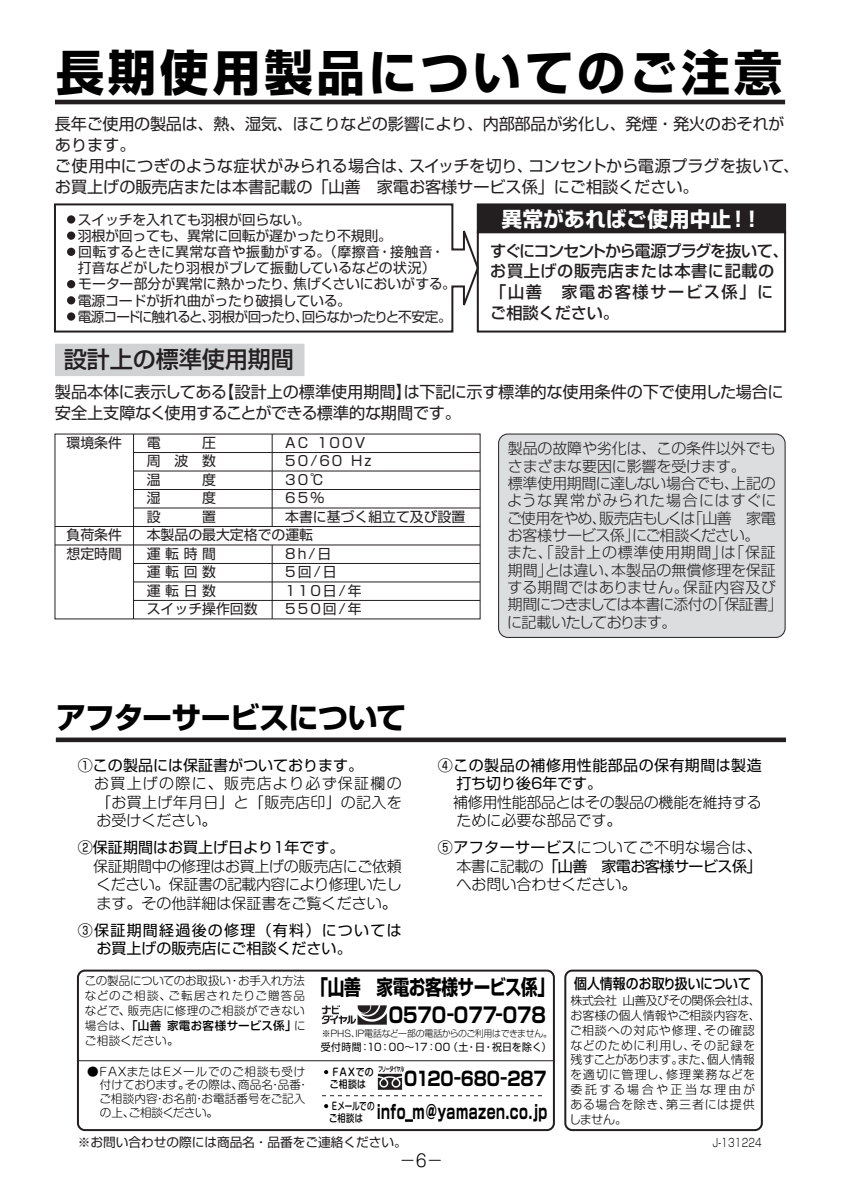
<style>
.page{position:relative;width:842px;height:1191px;background:#fff}
.page>*{position:absolute;margin:0;border:0;box-sizing:border-box;transform-origin:0 0}
.t1{font:700 48.6px "Shin Go Pro";letter-spacing:.075em;color:#000}
.t2{font:700 30px "Shin Go Pro";letter-spacing:-.025em;color:#000}
.t3{font:500 23.2px "Shin Go Pro";letter-spacing:-.005em;color:#231f20}
.t4{font:700 21px "Shin Go Pro";letter-spacing:-.005em;color:#000;scale:.85 1}
.t5{font:700 20.8px "Shin Go Pro";letter-spacing:-.025em;color:#000;scale:.8 1}
.t6{font:700 20.8px "Shin Go Pro";color:#fff}
.t7{font:700 19.4px "Shin Go Pro";letter-spacing:-.015em;color:#000;scale:.83 1}
.t8{font:700 19px "Shin Go Pro";letter-spacing:.04em;color:#000;scale:.68 1}
.t9{font:300 17px "Shin M Go Pro";color:#000}
.t10{font:16.2px/20.8px "Shin Go Pro";letter-spacing:-.005em;color:#231f20}
.t11{font:500 16.2px/20.8px "Shin Go Pro";letter-spacing:.035em;color:#231f20}
.t12{font:300 15px/17.4px "Shin Go Pro";letter-spacing:-.01em;color:#231f20}
.t13{font:300 15px/18.4px "Shin M Go Pro";letter-spacing:-.02em;color:#000}
.t14{font:300 15px/18.4px "Shin M Go Pro";color:#000;text-align:justify}
.t15{font:15px/18.4px "Shin Go Pro";letter-spacing:.04em;color:#000}
.t16{font:300 15px "Shin M Go Pro";letter-spacing:.08em;color:#000}
.t17{font:300 15px "Shin M Go Pro";letter-spacing:.02em;color:#000}
.t18{font:15px "Shin Go Pro";color:#000}
.t19{font:500 14.4px "Shin Go Pro";color:#000;scale:.9 1}
.t20{font:13.8px/18.4px "Shin Go Pro";letter-spacing:-.005em;color:#231f20}
.t21{font:13.8px "Shin Go Pro";letter-spacing:-.085em;color:#231f20}
.t22{font:13.8px/18.4px "Shin Go Pro";letter-spacing:.15em;color:#231f20}
.t23{font:12.8px "Shin Go Pro";letter-spacing:-.005em;color:#231f20}
.t24{font:300 12px/14.8px "Shin Go Pro";letter-spacing:.04em;color:#000}
.t25{font:300 11.6px/15px "Shin M Go Pro";letter-spacing:.015em;color:#000;text-align:justify}
.t26{font:300 11.6px "Shin Go Pro";letter-spacing:.025em;color:#000;scale:.75 1}
.t27{font:10.4px "Shin Go Pro";letter-spacing:.035em;color:#000;scale:.95 1}
.t28{font:500 10.4px/11.6px "Shin M Go Pro";letter-spacing:.015em;color:#000}
.t29{font:300 9.2px "Shin Go Pro";letter-spacing:-.025em;color:#000;scale:.96 1}
.s1{font-family:"Shin Go Pro";font-weight:400}
.s2{font-family:"Shin Go Pro";font-weight:500}
</style>
<div class="page">
<svg style="left:76px;top:969px;width:479px;height:161px"></svg>
<svg style="left:564px;top:969px;width:199px;height:161px"></svg>
<svg style="left:322px;top:1005px;width:65px;height:19px"></svg>
<svg style="left:77px;top:1059px;width:478px;height:37px"></svg>
<hr style="left:55px;top:100px;width:730px;height:4px;background:#231f20">
<div style="left:56px;top:737px;width:730px;height:5px;background:#231f20"></div>
<svg style="left:54px;top:203px;width:423px;height:128px"></svg>
<div style="left:478px;top:204px;width:307px;height:28px;background:#231f20"></div>
<div style="left:477px;top:203px;width:309px;height:30px;border:2px solid #231f20"></div>
<div style="left:477px;top:231px;width:309px;height:101px;border:2px solid #231f20"></div>
<div style="left:498px;top:433px;width:288px;height:204px;background:#dcdddf"></div>
<svg style="left:54px;top:433px;width:427px;height:187px"></svg>
<div style="left:55px;top:344px;width:249px;height:32px;background:#d1d2d4"></div>
<p class="t1" style="left:56px;top:34px;width:728px">長期使用製品についてのご注意</p>
<p class="t10" style="left:55px;top:112px;width:746px">長年ご使用の製品は、熱、湿気、ほこりなどの影響により、内部部品が劣化し、発煙・発火のおそれがあります。<br>ご使用中につぎのような症状がみられる場合は、スイッチを切り、コンセントから電源プラグを抜いて、お買上げの販売店または本書記載の「山善　家電お客様サービス係」にご相談ください。</p>
<p class="t20" style="left:64px;top:209px;width:247px">●スイッチを入れても羽根が回らない。</p>
<p class="t20" style="left:64px;top:225px;width:329px">●羽根が回っても、異常に回転が遅かったり不規則。</p>
<p class="t20" style="left:64px;top:242px;width:382px;line-height:16.2px">●回転するときに異常な音や振動がする。（摩擦音・接触音・　打音などがしたり羽根がブレて振動しているなどの状況）</p>
<p class="t20" style="left:64px;top:273px;width:393px">●モーター部分が異常に熱かったり、焦げくさいにおいがする。</p>
<p class="t20" style="left:64px;top:289px;width:288px">●電源コードが折れ曲がったり破損している。</p>
<p class="t21" style="left:64px;top:305px;width:389px">●電源コードに触れると、羽根が回ったり、回らなかったりと不安定。</p>
<p class="t3" style="left:64px;top:340px;width:231px">設計上の標準使用期間</p>
<p class="t6" style="left:501px;top:202px;width:262px">異常があればご使用中止！！</p>
<p class="t11" style="left:490px;top:238px;width:300px">すぐにコンセントから電源プラグを抜いて、お買上げの販売店または本書に記載の「山善　家電お客様サービス係」にご相談ください。</p>
<p class="t10" style="left:55px;top:379px;width:730px">製品本体に表示してある【設計上の標準使用期間】は下記に示す標準的な使用条件の下で使用した場合に安全上支障なく使用することができる標準的な期間です。</p>
<p class="t20" style="left:67px;top:431px;width:57px">環境条件</p>
<p class="t20" style="left:67px;top:524px;width:57px">負荷条件想定時間</p>
<p class="t20" style="left:147px;top:431px;width:71px;text-align:justify">電　　　圧周　波　数温　　　度湿　　　度</p>
<p class="t20" style="left:147px;top:524px;width:168px">本製品の最大定格での運転運転時間<br>運転回数<br>運転日数<br>スイッチ操作回数</p>
<p class="t20" style="left:285px;top:431px;width:182px">AC 100V<br>50/60 Hz<br>30℃<br>65％<br>本書に基づく組立て及び設置</p>
<p class="t22" style="left:285px;top:542px;width:78px">8h/日<br>5回/日<br>110日/年<br>550回/年</p>
<p class="t2" style="left:56px;top:694px;width:352px">アフターサービスについて</p>
<p class="t12" style="left:507px;top:438px;width:277px">製品の故障や劣化は、この条件以外でもさまざまな要因に影響を受けます。<br>標準使用期間に達しない場合でも、上記のような異常がみられた場合にはすぐにご使用をやめ、販売店もしくは「山善　家電お客様サービス係」にご相談ください。<br>また、「設計上の標準使用期間」は「保証期間」とは違い、本製品の無償修理を保証する期間ではありません。保証内容及び期間につきましては本書に添付の「保証書」に記載いたしております。</p>
<p class="t18" style="left:78px;top:753px;width:287px">①この製品には保証書がついております。</p>
<p class="t16" style="left:78px;top:771px;width:325px">　お買上げの際に、販売店より必ず保証欄の</p>
<p class="t17" style="left:96px;top:790px;width:307px">「お買上げ年月日」と「販売店印」の記入を</p>
<p class="t14" style="left:96px;top:809px;width:122px">お受けください。</p>
<p class="t13" style="left:93px;top:836px;width:310px;text-indent:-15px"><span class="s1">②保証期間はお買上げ日より1年です。<br></span>保証期間中の修理はお買上げの販売店にご依頼ください。保証書の記載内容により修理いたします。その他詳細は保証書をご覧ください。</p>
<p class="t15" style="left:96px;top:919px;width:307px;text-indent:-18px">③保証期間経過後の修理（有料）についてはお買上げの販売店にご相談ください。</p>
<p class="t13" style="left:453px;top:754px;width:310px;text-indent:-15px"><span class="s1">④この製品の補修用性能部品の保有期間は製造打ち切り後6年です。<br></span>補修用性能部品とはその製品の機能を維持するために必要な部品です。</p>
<p class="t14" style="left:456px;top:836px;width:307px;text-indent:-18px"><span class="s1">⑤アフターサービス</span>についてご不明な場合は、本書に記載の<span class="s1">「山善　家電お客様サービス係」</span>へお問い合わせください。</p>
<p class="t25" style="left:85px;top:972px;width:222px">この製品についてのお取扱い・お手入れ方法などのご相談、ご転居されたりご贈答品などで、販売店に修理のご相談ができない場合は、<span class="s2">「山善家電お客様サービス係」</span>にご相談ください。</p>
<p class="t25" style="left:100px;top:1062px;width:211px;line-height:13.8px;text-align:left;text-indent:-12px">●FAXまたはEメールでのご相談も受け付けております。その際は、商品名・品番・ご相談内容・お名前・お電話番号をご記入の上、ご相談ください。</p>
<p class="t5" style="left:312px;top:970px;width:305px">「山善　家電お客様サービス係」</p>
<p class="t4" style="left:389px;top:998px;width:187px">0570－077－078</p>
<p class="t29" style="left:322px;top:1025px;width:241px">※PHS、IP電話など一部の電話からのご利用はできません。</p>
<p class="t27" style="left:321px;top:1038px;width:244px">受付時間：10：00～17：00（土・日・祝日を除く）</p>
<p class="t28" style="left:321px;top:1065px;width:54px">●ＦＡＸでの　ご相談は</p>
<p class="t7" style="left:404px;top:1063px;width:173px">0120－680－287</p>
<p class="t28" style="left:321px;top:1099px;width:55px">●Eメールでの　ご相談は</p>
<p class="t8" style="left:377px;top:1096px;width:252px">info_m@yamazen.co.jp</p>
<p class="t23" style="left:78px;top:1131px;width:330px">※お問い合わせの際には商品名・品番をご連絡ください。</p>
<p class="t9" style="left:399px;top:1146px;width:46px">－6－</p>
<p class="t19" style="left:574px;top:971px;width:198px">個人情報のお取り扱いについて</p>
<p class="t24" style="left:569px;top:991px;width:193px">株式会社山善及びその関係会社は、お客様の個人情報やご相談内容を、ご相談への対応や修理、その確認などのために利用し、その記録を残すことがあります。また、個人情報を適切に管理し、修理業務などを委託する場合や正当な理由がある場合を除き、第三者には提供しません。</p>
<p class="t26" style="left:713px;top:1132px;width:67px">J-131224</p>
</div>
